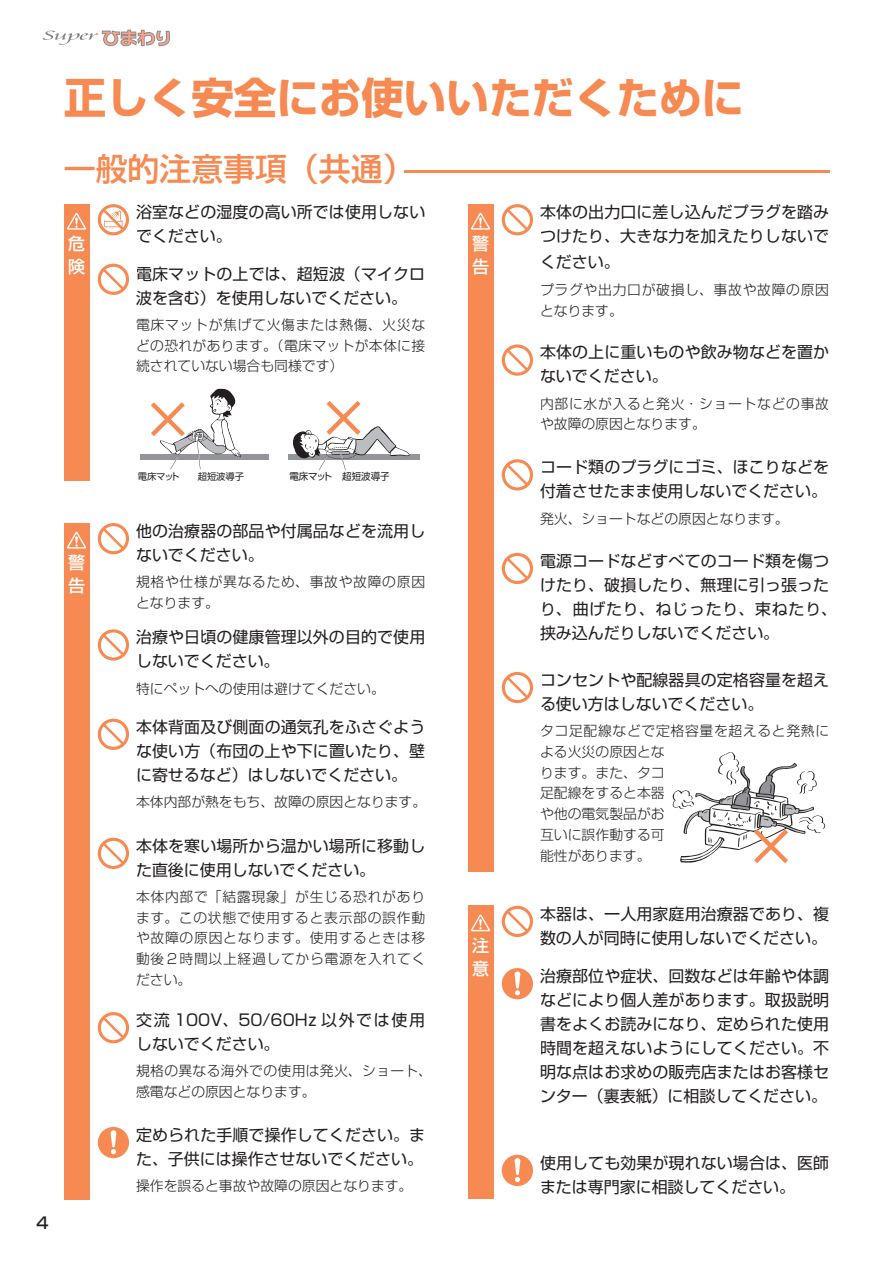
<style>
.page{position:relative;width:893px;height:1263px;background:#fff}
.page>*{position:absolute;margin:0;border:0;box-sizing:border-box;transform-origin:0 0}
.t1{font:700 42.45px "Shin Go Pro";color:#f68a52}
.t2{font:500 31.95px "Shin Go Pro";color:#f68a52}
.t3{font:500 16.95px/22.6px "Shin Go Pro";color:#fff}
.t4{font:15.9px/23.9px "Shin Go Pro";letter-spacing:.01em;color:#231f20}
.t5{font:500 15.9px "Shin Go Pro";color:#231f20}
.t6{font:300 13.8px/20.7px "Shin Go Pro";letter-spacing:.025em;color:#231f20;text-align:justify}
.t7{font:300 13.8px/20.7px "Shin Go Pro";letter-spacing:.05em;color:#231f20}
.t8{font:300 13.8px "Shin Go Pro";color:#231f20}
.t9{font:300 13.8px/20.7px "Shin Go Pro";letter-spacing:.005em;color:#231f20}
.t10{font:9.75px "Shin Go Pro Regular 90 pv RKSJ H";color:#231f20}
.t11{font:9.3px "Shin Go Pro Regular 90 pv RKSJ H";color:#231f20}
</style>
<div class="page">
<svg style="left:43px;top:30px;width:127px;height:16px"></svg>
<div style="left:64px;top:523px;width:25px;height:676px;background:#f68a52"></div>
<svg style="left:67px;top:531px;width:19px;height:18px"></svg>
<div style="left:468px;top:204px;width:25px;height:668px;background:#f68a52"></div>
<svg style="left:471px;top:212px;width:19px;height:18px"></svg>
<hr style="left:404px;top:170px;width:425px;height:2px;background:#f68a52">
<div style="left:64px;top:204px;width:25px;height:276px;background:#f68a52"></div>
<svg style="left:67px;top:212px;width:19px;height:18px"></svg>
<div style="left:468px;top:906px;width:25px;height:293px;background:#f68a52"></div>
<svg style="left:471px;top:914px;width:19px;height:17px"></svg>
<div style="left:140px;top:454px;width:129px;height:5px;background:#939598"></div>
<svg style="left:151px;top:388px;width:90px;height:81px"></svg>
<div style="left:288px;top:454px;width:132px;height:6px;background:#939598"></div>
<svg style="left:293px;top:401px;width:117px;height:69px"></svg>
<div style="left:98px;top:204px;width:31px;height:31px;background:#f68a52;border-radius:50%"></div>
<svg style="left:101px;top:207px;width:25px;height:25px"></svg>
<div style="left:98px;top:264px;width:31px;height:31px;background:#f68a52;border-radius:50%"></div>
<svg style="left:101px;top:267px;width:25px;height:25px"></svg>
<div style="left:98px;top:523px;width:31px;height:31px;background:#f68a52;border-radius:50%"></div>
<svg style="left:101px;top:526px;width:25px;height:25px"></svg>
<div style="left:502px;top:204px;width:31px;height:31px;background:#f68a52;border-radius:50%"></div>
<svg style="left:505px;top:207px;width:25px;height:25px"></svg>
<svg style="left:502px;top:344px;width:31px;height:32px"></svg>
<svg style="left:505px;top:348px;width:25px;height:25px"></svg>
<div style="left:502px;top:459px;width:31px;height:31px;background:#f68a52;border-radius:50%"></div>
<svg style="left:505px;top:462px;width:25px;height:25px"></svg>
<div style="left:502px;top:553px;width:31px;height:31px;background:#f68a52;border-radius:50%"></div>
<svg style="left:505px;top:556px;width:25px;height:25px"></svg>
<div style="left:502px;top:672px;width:31px;height:31px;background:#f68a52;border-radius:50%"></div>
<svg style="left:505px;top:675px;width:25px;height:25px"></svg>
<div style="left:502px;top:906px;width:31px;height:31px;background:#f68a52;border-radius:50%"></div>
<svg style="left:505px;top:909px;width:25px;height:25px"></svg>
<svg style="left:98px;top:629px;width:31px;height:32px"></svg>
<svg style="left:101px;top:632px;width:25px;height:25px"></svg>
<div style="left:98px;top:719px;width:31px;height:31px;background:#f68a52;border-radius:50%"></div>
<svg style="left:101px;top:722px;width:25px;height:25px"></svg>
<div style="left:98px;top:838px;width:31px;height:31px;background:#f68a52;border-radius:50%"></div>
<svg style="left:101px;top:841px;width:25px;height:25px"></svg>
<div style="left:98px;top:1012px;width:31px;height:31px;background:#f68a52;border-radius:50%"></div>
<svg style="left:101px;top:1015px;width:25px;height:25px"></svg>
<div style="left:98px;top:1127px;width:31px;height:31px;background:#f68a52;border-radius:50%"></div>
<svg style="left:110px;top:1130px;width:7px;height:24px"></svg>
<div style="left:502px;top:968px;width:31px;height:31px;background:#f68a52;border-radius:50%"></div>
<svg style="left:514px;top:971px;width:6px;height:24px"></svg>
<div style="left:502px;top:1155px;width:31px;height:31px;background:#f68a52;border-radius:50%"></div>
<svg style="left:514px;top:1158px;width:6px;height:24px"></svg>
<svg style="left:673px;top:752px;width:152px;height:111px"></svg>
<p class="t5" style="left:36px;top:1209px;width:14px">4</p>
<h1 class="t1" style="left:64px;top:64px;width:682px">正しく安全にお使いいただくために</h1>
<h2 class="t2" style="left:64px;top:143px;width:352px">一般的注意事項（共通）</h2>
<p class="t3" style="left:68px;top:230px;width:18px">危険</p>
<p class="t3" style="left:68px;top:549px;width:18px">警告</p>
<p class="t4" style="left:136px;top:198px;width:291px">浴室などの湿度の高い所では使用しないでください。</p>
<p class="t4" style="left:136px;top:260px;width:291px">電床マットの上では、超短波（マイクロ波を含む）を使用しないでください。</p>
<p class="t6" style="left:136px;top:313px;width:291px">電床マットが焦げて火傷または熱傷、火災などの恐れがあります。（電床マットが本体に接続されていない場合も同様です）</p>
<p class="t11" style="left:138px;top:468px;width:44px">電床マット</p>
<p class="t11" style="left:198px;top:468px;width:48px">超短波導子</p>
<p class="t10" style="left:289px;top:468px;width:102px">電床マット 超短波導子</p>
<p class="t4" style="left:136px;top:517px;width:291px">他の治療器の部品や付属品などを流用しないでください。</p>
<p class="t7" style="left:136px;top:570px;width:291px">規格や仕様が異なるため、事故や故障の原因となります。</p>
<p class="t4" style="left:136px;top:623px;width:291px">治療や日頃の健康管理以外の目的で使用しないでください。</p>
<p class="t8" style="left:136px;top:677px;width:250px">特にペットへの使用は避けてください。</p>
<p class="t4" style="left:136px;top:713px;width:291px;text-align:justify">本体背面及び側面の通気孔をふさぐような使い方（布団の上や下に置いたり、壁に寄せるなど）はしないでください。</p>
<p class="t8" style="left:136px;top:790px;width:292px">本体内部が熱をもち、故障の原因となります。</p>
<p class="t4" style="left:136px;top:832px;width:291px">本体を寒い場所から温かい場所に移動した直後に使用しないでください。</p>
<p class="t6" style="left:136px;top:885px;width:291px">本体内部で「結露現象」が生じる恐れがあります。この状態で使用すると表示部の誤作動や故障の原因となります。使用するときは移動後２時間以上経過してから電源を入れてください。</p>
<p class="t4" style="left:136px;top:1006px;width:291px">交流 100V、50/60Hz 以外では使用しないでください。</p>
<p class="t6" style="left:136px;top:1059px;width:298px">規格の異なる海外での使用は発火、ショート、感電などの原因となります。</p>
<p class="t4" style="left:136px;top:1121px;width:291px">定められた手順で操作してください。また、子供には操作させないでください。</p>
<p class="t8" style="left:136px;top:1174px;width:278px">操作を誤ると事故や故障の原因となります。</p>
<p class="t3" style="left:472px;top:230px;width:18px">警告</p>
<p class="t3" style="left:472px;top:932px;width:18px">注意</p>
<p class="t4" style="left:540px;top:198px;width:291px">本体の出力口に差し込んだプラグを踏みつけたり、大きな力を加えたりしないで</p>
<p class="t4" style="left:540px;top:248px;width:81px">ください。</p>
<p class="t7" style="left:540px;top:278px;width:291px">プラグや出力口が破損し、事故や故障の原因となります。</p>
<p class="t4" style="left:540px;top:339px;width:291px">本体の上に重いものや飲み物などを置かないでください。</p>
<p class="t7" style="left:540px;top:391px;width:291px">内部に水が入ると発火・ショートなどの事故や故障の原因となります。</p>
<p class="t4" style="left:540px;top:453px;width:291px">コード類のプラグにゴミ、ほこりなどを付着させたまま使用しないでください。</p>
<p class="t8" style="left:540px;top:507px;width:250px">発火、ショートなどの原因となります。</p>
<p class="t4" style="left:540px;top:547px;width:299px">電源コードなどすべてのコード類を傷つけたり、破損したり、無理に引っ張ったり、曲げたり、ねじったり、束ねたり、挟み込んだりしないでください。</p>
<p class="t4" style="left:540px;top:666px;width:291px">コンセントや配線器具の定格容量を超える使い方はしないでください。</p>
<p class="t9" style="left:540px;top:719px;width:291px">タコ足配線などで定格容量を超えると発熱による火災の原因とな<br>ります。また、タコ<br>足配線をすると本器<br>や他の電気製品がお<br>互いに誤作動する可<br>能性があります。</p>
<p class="t4" style="left:540px;top:900px;width:291px">本器は、一人用家庭用治療器であり、複数の人が同時に使用しないでください。</p>
<p class="t4" style="left:540px;top:962px;width:291px;text-align:justify">治療部位や症状、回数などは年齢や体調などにより個人差があります。取扱説明書をよくお読みになり、定められた使用時間を超えないようにしてください。不明な点はお求めの販売店またはお客様センター（裏表紙）に相談してください。</p>
<p class="t4" style="left:540px;top:1149px;width:291px">使用しても効果が現れない場合は、医師または専門家に相談してください。</p>
</div>
